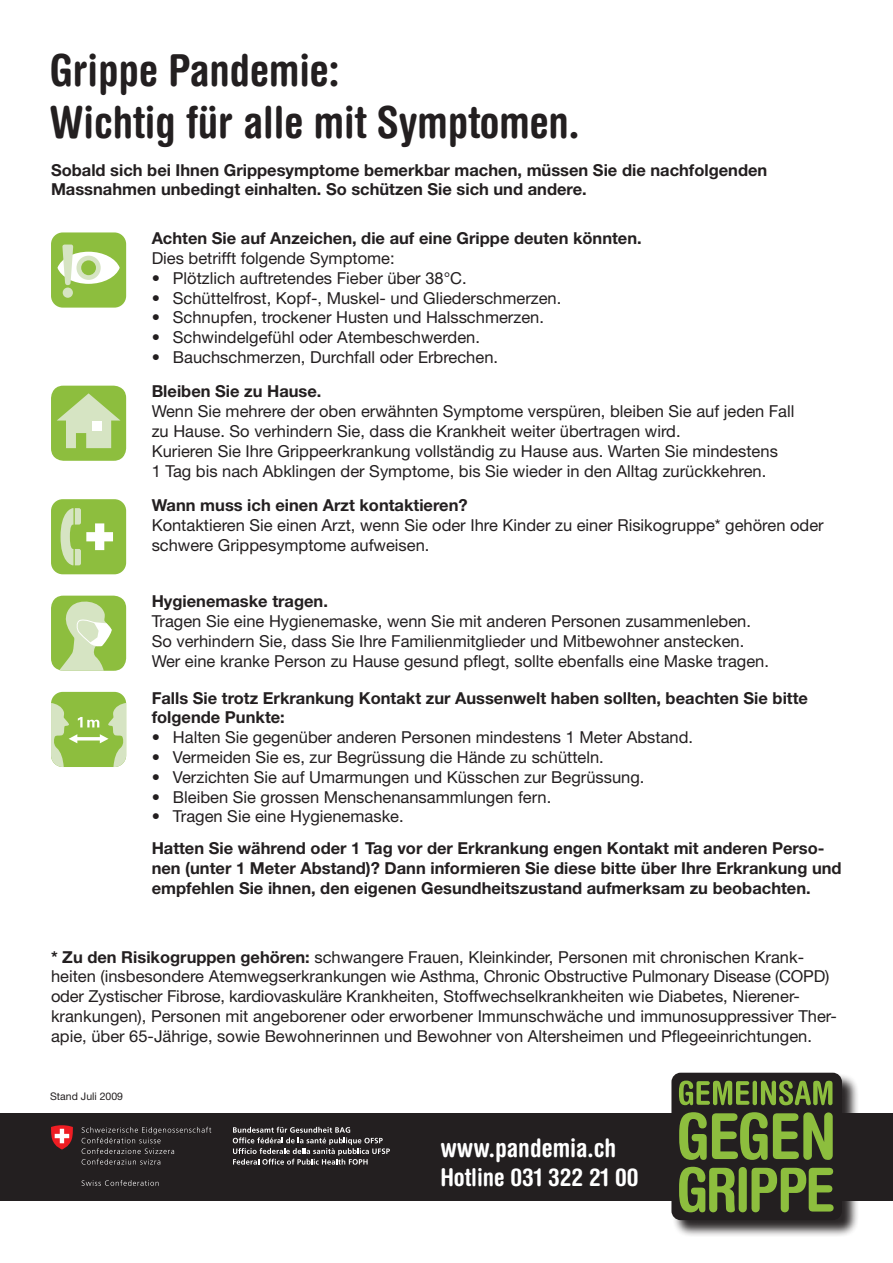
<style>
.page{position:relative;width:893px;height:1263px;background:#fff}
.page>*{position:absolute;margin:0;border:0;box-sizing:border-box;transform-origin:0 0}
.t1{font:700 condensed 44.1px/52.5px "Helvetica Rounded";color:#231f20}
.t2{font:700 condensed 25.5px "Helvetica Rounded";color:#fff}
.t3{font:700 condensed 24.45px "Helvetica Rounded";color:#fff}
.t4{font:16.5px/19.8px "Helvetica Neue LT Std";color:#231f20}
.t5{font:700 16.5px/19.8px "Helvetica Neue LT Std";color:#231f20}
.t6{font:10.5px "Helvetica Neue LT Std";color:#231f20}
.s1{font-weight:700}
</style>
<div class="page">
<div style="left:51px;top:232px;width:75px;height:76px;background:#8dbe3e;border-radius:12px"></div>
<div style="left:57px;top:252px;width:63px;height:32px;background:#fff;border-radius:50%"></div>
<div style="left:76px;top:256px;width:25px;height:24px;background:#d6e4c3;border-radius:50%"></div>
<div style="left:81px;top:260px;width:15px;height:15px;background:#8dbe3e;border-radius:50%"></div>
<svg style="left:62px;top:245px;width:11px;height:53px"></svg>
<div style="left:51px;top:386px;width:75px;height:75px;background:#8dbe3e;border-radius:13px"></div>
<svg style="left:57px;top:393px;width:64px;height:55px"></svg>
<div style="left:92px;top:421px;width:10px;height:9px;background:#fff"></div>
<div style="left:51px;top:596px;width:75px;height:75px;background:#8dbe3e;border-radius:13px"></div>
<svg style="left:58px;top:601px;width:54px;height:70px"></svg>
<div style="left:51px;top:692px;width:75px;height:75px;background:#8dbe3e;border-radius:12px"></div>
<svg style="left:51px;top:703px;width:75px;height:64px"></svg>
<div style="left:51px;top:499px;width:75px;height:75px;background:#8dbe3e;border-radius:12px"></div>
<svg style="left:61px;top:508px;width:52px;height:57px"></svg>
<div style="left:0;top:1113px;width:893px;height:88px;background:#231f20"></div>
<svg style="left:233px;top:1127px;width:157px;height:37px"></svg>
<svg style="left:82px;top:1127px;width:129px;height:37px"></svg>
<svg style="left:82px;top:1180px;width:77px;height:6px"></svg>
<svg style="left:51px;top:1125px;width:22px;height:24px"></svg>
<div style="left:671px;top:1072px;width:187px;height:164px;background:#231f20;opacity:.96"></div>
<div style="left:671px;top:1073px;width:171px;height:147px;background:#231f20;border-radius:9px"></div>
<svg style="left:679px;top:1112px;width:154px;height:48px"></svg>
<svg style="left:679px;top:1167px;width:56px;height:45px"></svg>
<div style="left:739px;top:1167px;width:8px;height:45px;background:#8dbe3e;border-radius:4px"></div>
<svg style="left:751px;top:1168px;width:83px;height:44px"></svg>
<svg style="left:679px;top:1080px;width:70px;height:25px"></svg>
<hr style="left:753px;top:1081px;width:4px;height:24px;background:#8dbe3e;border-radius:2px">
<svg style="left:761px;top:1080px;width:71px;height:25px"></svg>
<h1 class="t1" style="left:50px;top:43px;width:531px">Grippe Pandemie:<br>Wichtig für alle mit Symptomen.</h1>
<p class="t5" style="left:51px;top:159px;width:718px">Sobald sich bei Ihnen Grippesymptome bemerkbar machen, müssen Sie die nachfolgenden<br>Massnahmen unbedingt einhalten. So schützen Sie sich und andere.</p>
<p class="t5" style="left:152px;top:228px;width:492px">Achten Sie auf Anzeichen, die auf eine Grippe deuten könnten.</p>
<p class="t4" style="left:152px;top:248px;width:244px">Dies betrifft folgende Symptome:</p>
<p class="t4" style="left:152px;top:268px;width:317px">• Plötzlich auftretendes Fieber über 38°C.</p>
<p class="t4" style="left:152px;top:288px;width:411px">• Schüttelfrost, Kopf-, Muskel- und Gliederschmerzen.</p>
<p class="t4" style="left:152px;top:307px;width:394px">• Schnupfen, trockener Husten und Halsschmerzen.</p>
<p class="t4" style="left:152px;top:327px;width:330px">• Schwindelgefühl oder Atembeschwerden.</p>
<p class="t4" style="left:152px;top:347px;width:348px">• Bauchschmerzen, Durchfall oder Erbrechen.</p>
<p class="t5" style="left:152px;top:381px;width:171px">Bleiben Sie zu Hause.</p>
<p class="t4" style="left:152px;top:401px;width:644px">Wenn Sie mehrere der oben erwähnten Symptome verspüren, bleiben Sie auf jeden Fall zu Hause. So verhindern Sie, dass die Krankheit weiter übertragen wird.<br>Kurieren Sie Ihre Grippeerkrankung vollständig zu Hause aus. Warten Sie mindestens<br>1 Tag bis nach Abklingen der Symptome, bis Sie wieder in den Alltag zurückkehren.</p>
<p class="t5" style="left:152px;top:495px;width:317px">Wann muss ich einen Arzt kontaktieren?</p>
<p class="t4" style="left:152px;top:515px;width:673px">Kontaktieren Sie einen Arzt, wenn Sie oder Ihre Kinder zu einer Risikogruppe* gehören oder schwere Grippesymptome aufweisen.</p>
<p class="t5" style="left:152px;top:591px;width:178px">Hygienemaske tragen.</p>
<p class="t4" style="left:152px;top:611px;width:619px">Tragen Sie eine Hygienemaske, wenn Sie mit anderen Personen zusammenleben.<br>So verhindern Sie, dass Sie Ihre Familienmitglieder und Mitbewohner anstecken.<br>Wer eine kranke Person zu Hause gesund pflegt, sollte ebenfalls eine Maske tragen.</p>
<p class="t5" style="left:152px;top:687px;width:658px">Falls Sie trotz Erkrankung Kontakt zur Aussenwelt haben sollten, beachten Sie bitte folgende Punkte:</p>
<p class="t4" style="left:152px;top:727px;width:543px">• Halten Sie gegenüber anderen Personen mindestens 1 Meter Abstand.</p>
<p class="t4" style="left:152px;top:747px;width:454px">• Vermeiden Sie es, zur Begrüssung die Hände zu schütteln.</p>
<p class="t4" style="left:152px;top:767px;width:494px">• Verzichten Sie auf Umarmungen und Küsschen zur Begrüssung.</p>
<p class="t4" style="left:152px;top:787px;width:401px">• Bleiben Sie grossen Menschenansammlungen fern.</p>
<p class="t4" style="left:152px;top:806px;width:253px">• Tragen Sie eine Hygienemaske.</p>
<p class="t5" style="left:152px;top:838px;width:691px">Hatten Sie während oder 1 Tag vor der Erkrankung engen Kontakt mit anderen Perso&shy;nen (unter 1 Meter Abstand)? Dann informieren Sie diese bitte über Ihre Erkrankung und empfehlen Sie ihnen, den eigenen Gesundheitszustand aufmerksam zu beobachten.</p>
<p class="t4" style="left:51px;top:946px;width:787px"><span class="s1">* Zu den Risikogruppen gehören:</span> schwangere Frauen, Kleinkinder, Personen mit chronischen Krank&shy;heiten (insbesondere Atemwegserkrankungen wie Asthma, Chronic Obstructive Pulmonary Disease (COPD) oder Zystischer Fibrose, kardiovaskuläre Krankheiten, Stoffwechselkrankheiten wie Diabetes, Nierener&shy;krankungen), Personen mit angeborener oder erworbener Immunschwäche und immunosuppressiver Ther&shy;apie, über 65-Jährige, sowie Bewohnerinnen und Bewohner von Altersheimen und Pflegeeinrichtungen.</p>
<p class="t6" style="left:50px;top:1089px;width:74px">Stand Juli 2009</p>
<h2 class="t2" style="left:440px;top:1132px;width:178px">www.pandemia.ch</h2>
<h3 class="t3" style="left:440px;top:1163px;width:200px">Hotline 031 322 21 00</h3>
</div>
